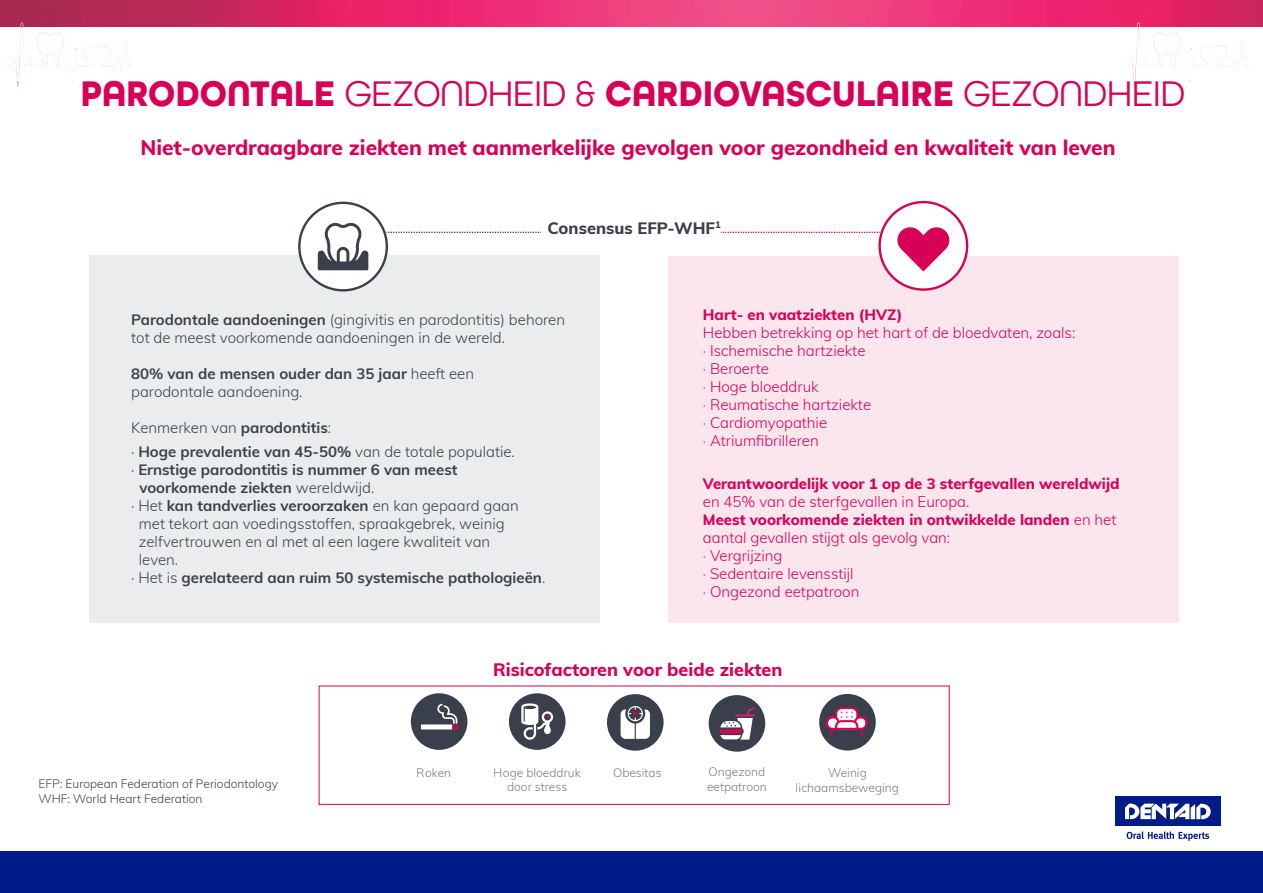
<style>
.page{position:relative;width:1263px;height:893px;background:#fff}
.page>*{position:absolute;margin:0;border:0;box-sizing:border-box;transform-origin:0 0}
.t1{font:700 37.5px "All Round Gothic";color:#d80056;scale:.95 1}
.t2{font:800 21px "Muli";color:#d80056}
.t3{font:800 18px "Muli";color:#d80056}
.t4{font:800 16.5px "Muli";color:#3a404b}
.t5{font:300 15px/18px "Muli";color:#d80056}
.t6{font:300 15px/18px "Muli";color:#3a404b}
.t7{font:700 15px/24px "Muli";color:#3a404b}
.t8{font:800 15px "Muli";color:#d80056}
.t9{font:300 12px/14.4px "Muli";color:#3a404b}
.s1{font-weight:400}
.s2{font-weight:700}
.s3{font-weight:300}
.s4{color:#d53089}
.s5{font-weight:800}
</style>
<div class="page">
<div style="left:0;top:851px;width:1263px;height:42px;background:#001c88"></div>
<div style="left:1115px;top:796px;width:105px;height:30px;background:#001c88"></div>
<svg style="left:1125px;top:803px;width:86px;height:17px"></svg>
<svg style="left:1126px;top:831px;width:83px;height:10px"></svg>
<img style="left:0;top:0;width:1263px;height:26px">
<svg style="left:1122px;top:23px;width:138px;height:64px"></svg>
<svg style="left:6px;top:23px;width:138px;height:64px"></svg>
<div style="left:90px;top:255px;width:510px;height:368px;background:#ebeced"></div>
<div style="left:668px;top:256px;width:510px;height:366px;background:#fbe6ee"></div>
<svg style="left:878px;top:201px;width:90px;height:90px"></svg>
<svg style="left:896px;top:226px;width:54px;height:46px"></svg>
<svg style="left:298px;top:202px;width:90px;height:89px"></svg>
<svg style="left:318px;top:219px;width:50px;height:51px"></svg>
<svg style="left:386px;top:232px;width:155px;height:1px"></svg>
<svg style="left:721px;top:232px;width:159px;height:1px"></svg>
<div style="left:411px;top:693px;width:56px;height:57px;background:#3a404b;border-radius:50%"></div>
<svg style="left:437px;top:704px;width:20px;height:25px"></svg>
<div style="left:421px;top:724px;width:31px;height:5px;background:#fff"></div>
<div style="left:509px;top:693px;width:56px;height:57px;background:#3a404b;border-radius:50%"></div>
<svg style="left:521px;top:703px;width:32px;height:37px"></svg>
<div style="left:607px;top:694px;width:57px;height:57px;background:#3a404b;border-radius:50%"></div>
<svg style="left:621px;top:706px;width:29px;height:33px"></svg>
<div style="left:709px;top:695px;width:56px;height:57px;background:#3a404b;border-radius:50%"></div>
<svg style="left:719px;top:707px;width:36px;height:33px"></svg>
<div style="left:819px;top:694px;width:57px;height:56px;background:#3a404b;border-radius:50%"></div>
<svg style="left:826px;top:707px;width:41px;height:29px"></svg>
<div style="left:319px;top:686px;width:630px;height:119px;border:1px solid #d80056"></div>
<h1 class="t1" style="left:81px;top:71px;width:1164px">PARODONTALE <span class="s1">GEZONDHEID &amp;</span> CARDIOVASCULAIRE <span class="s1">GEZONDHEID</span></h1>
<h2 class="t2" style="left:141px;top:132px;width:977px">Niet-overdraagbare ziekten met aanmerkelijke gevolgen voor gezondheid en kwaliteit van leven</h2>
<p class="t4" style="left:547px;top:216px;width:175px">Consensus EFP-WHF<sup>1</sup></p>
<p class="t6" style="left:131px;top:310px;width:435px"><span class="s2">Parodontale aandoeningen</span> (gingivitis en parodontitis) behoren tot de meest voorkomende aandoeningen in de wereld.</p>
<p class="t6" style="left:131px;top:364px;width:344px"><span class="s2">80% van de mensen ouder dan 35 jaar</span> heeft een parodontale aandoening.</p>
<p class="t7" style="left:131px;top:415px;width:385px"><span class="s3">Kenmerken van</span> parodontitis<span class="s3">:<br>·</span> Hoge prevalentie van 45-50% <span class="s3">van de totale populatie.</span></p>
<p class="t7" style="left:131px;top:457px;width:328px"><span class="s3">·</span> Ernstige parodontitis is nummer 6 van meest</p>
<p class="t7" style="left:139px;top:475px;width:236px">voorkomende ziekten <span class="s3">wereldwijd.</span></p>
<p class="t7" style="left:131px;top:493px;width:389px"><span class="s3">· Het</span> kan tandverlies veroorzaken <span class="s3">en kan gepaard gaan</span></p>
<p class="t6" style="left:139px;top:514px;width:367px">met tekort aan voedingsstoffen, spraakgebrek, weinig</p>
<p class="t6" style="left:139px;top:532px;width:353px">zelfvertrouwen en al met al een lagere kwaliteit van</p>
<p class="t6" style="left:139px;top:550px;width:41px">leven.</p>
<p class="t7" style="left:131px;top:565px;width:416px"><span class="s3">· Het is</span> gerelateerd aan ruim 50 systemische pathologieën<span class="s3">.</span></p>
<p class="t8" style="left:703px;top:303px;width:201px">Hart- en vaatziekten (HVZ)</p>
<p class="t5" style="left:703px;top:322px;width:374px">Hebben betrekking op het hart of de bloedvaten, zoals: <span class="s4">·</span> Ischemische hartziekte<br><span class="s4">·</span> Beroerte<br><span class="s4">·</span> Hoge bloeddruk<br><span class="s4">·</span> Reumatische hartziekte<br><span class="s4">·</span> Cardiomyopathie<br><span class="s4">·</span> Atriumfibrilleren</p>
<p class="t8" style="left:703px;top:473px;width:418px">Verantwoordelijk voor 1 op de 3 sterfgevallen wereldwijd</p>
<p class="t5" style="left:703px;top:492px;width:415px">en 45% van de sterfgevallen in Europa.<br><span class="s5">Meest voorkomende ziekten in ontwikkelde landen</span> en het aantal gevallen stijgt als gevolg van:<br><span class="s4">·</span> Vergrijzing<br><span class="s4">·</span> Sedentaire levensstijl<br><span class="s4">·</span> Ongezond eetpatroon</p>
<p class="t9" style="left:38px;top:776px;width:241px;line-height:15px">EFP: European Federation of Periodontology<br>WHF: World Heart Federation</p>
<p class="t3" style="left:493px;top:656px;width:291px">Risicofactoren voor beide ziekten</p>
<p class="t9" style="left:417px;top:765px;width:36px">Roken</p>
<p class="t9" style="left:707px;top:764px;width:61px">Ongezond eetpatroon</p>
<p class="t9" style="left:796px;top:765px;width:105px;text-align:center">Weinig lichaamsbeweging</p>
<p class="t9" style="left:494px;top:765px;width:88px;text-align:center">Hoge bloeddruk door stress</p>
<p class="t9" style="left:613px;top:765px;width:50px">Obesitas</p>
</div>
